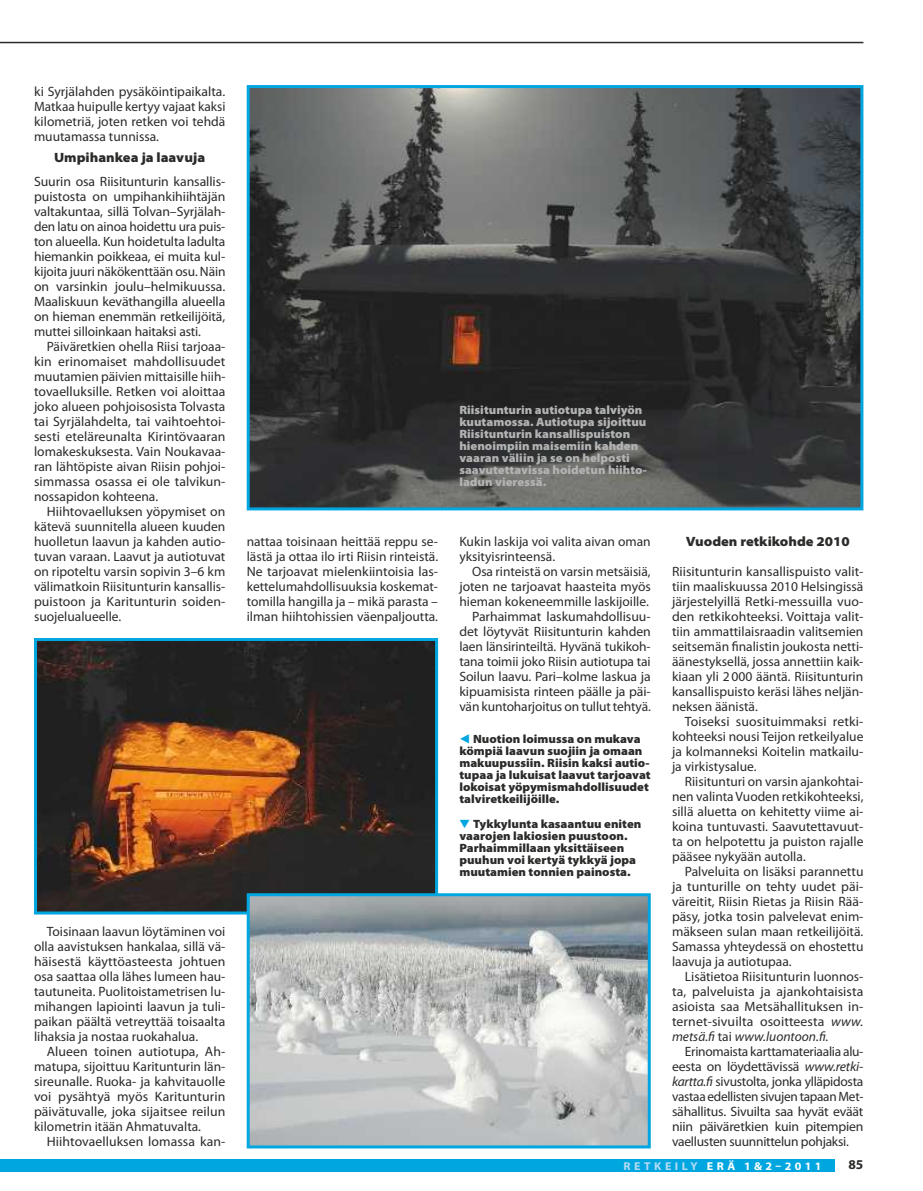
<style>
.page{position:relative;width:923px;height:1191px;background:#fff}
.page>*{position:absolute;margin:0;border:0;box-sizing:border-box;transform-origin:0 0}
.t1{font:13.5px/15px "Myriad Pro";color:#2b2b2a;text-align:justify}
.t2{font:900 semi-expanded 13.5px "Myriad Pro";color:#2b2b2a}
.t3{font:700 13.5px "Myriad Pro";color:#2b2b2a}
.t4{font:900 12px/12px "Myriad Pro";color:#2b2b2a;scale:1.05 1}
.t5{font:900 12px/12px "Myriad Pro";color:#b2b3b3;scale:1.05 1}
.t6{font:700 11.4px "Myriad Pro";letter-spacing:.29em;color:#fefefe;scale:1.05 1}
.s1{font-style:italic}
.s2{color:#00a6e0}
.s3{color:#b7dbf4}
</style>
<div class="page">
<hr style="left:0;top:42px;width:863px;height:1px;background:#2b2b2a">
<div style="left:0;top:1159px;width:834px;height:12px;background:#00a6e0"></div>
<img style="left:38px;top:642px;width:396px;height:268px">
<div style="left:34px;top:638px;width:404px;height:276px;border:3px solid #00a6e0"></div>
<img style="left:251px;top:897px;width:396px;height:247px">
<div style="left:247px;top:893px;width:404px;height:255px;border:3px solid #00a6e0"></div>
<img style="left:251px;top:89px;width:608px;height:417px">
<div style="left:247px;top:85px;width:616px;height:425px;border:3px solid #00a6e0"></div>
<p class="t1" style="left:34px;top:84px;width:193px">ki Syrjälahden pysäköintipaikalta.<br>Matkaa huipulle kertyy vajaat kaksi kilometriä, joten retken voi tehdä muutamassa tunnissa.</p>
<p class="t2" style="left:54px;top:150px;width:153px">Umpihankea ja laavuja</p>
<p class="t1" style="left:34px;top:174px;width:193px">Suurin osa Riisitunturin kansallis&shy;puistosta on umpihankihiihtäjän valtakuntaa, sillä Tolvan–Syrjälah&shy;den latu on ainoa hoidettu ura puis&shy;ton alueella. Kun hoidetulta ladulta hiemankin poikkeaa, ei muita kul&shy;kijoita juuri näkökenttään osu. Näin on varsinkin joulu–helmikuussa.<br>Maaliskuun keväthangilla alueella on hieman enemmän retkeilijöitä, muttei silloinkaan haitaksi asti.</p>
<p class="t1" style="left:34px;top:339px;width:193px;text-indent:13px">Päiväretkien ohella Riisi tarjoaa&shy;kin erinomaiset mahdollisuudet muutamien päivien mittaisille hiih&shy;tovaelluksille. Retken voi aloittaa joko alueen pohjoisosista Tolvasta tai Syrjälahdelta, tai vaihtoehtoi&shy;sesti eteläreunalta Kirintövaaran lomakeskuksesta. Vain Noukavaa&shy;ran lähtöpiste aivan Riisin pohjoi&shy;simmassa osassa ei ole talvikun&shy;nossapidon kohteena.</p>
<p class="t1" style="left:34px;top:504px;width:193px;text-indent:13px">Hiihtovaelluksen yöpymiset on kätevä suunnitella alueen kuuden huolletun laavun ja kahden autio&shy;tuvan varaan. Laavut ja autiotuvat on ripoteltu varsin sopivin 3–6 km välimatkoin Riisitunturin kansallis&shy;puistoon ja Karitunturin soiden&shy;suojelualueelle.</p>
<p class="t1" style="left:34px;top:924px;width:193px;text-indent:13px">Toisinaan laavun löytäminen voi olla aavistuksen hankalaa, sillä vä&shy;häisestä käyttöasteesta johtuen osa saattaa olla lähes lumeen hau&shy;tautuneita. Puolitoistametrisen lu&shy;mihangen lapiointi laavun ja tuli&shy;paikan päältä vetreyttää toisaalta lihaksia ja nostaa ruokahalua.</p>
<p class="t1" style="left:34px;top:1044px;width:193px;text-indent:13px">Alueen toinen autiotupa, Ah&shy;matupa, sijoittuu Karitunturin län&shy;sireunalle. Ruoka- ja kahvitauolle voi pysähtyä myös Karitunturin päivätuvalle, joka sijaitsee reilun kilometrin itään Ahmatuvalta.</p>
<p class="t1" style="left:47px;top:1134px;width:180px">Hiihtovaelluksen lomassa kan-</p>
<p class="t5" style="left:459px;top:404px;width:180px">Riisitunturin autiotupa talviyön kuutamossa. Autiotupa sijoittuu<br>Riisitunturin kansallispuiston hienoimpiin maisemiin kahden vaaran väliin ja se on helposti saavutettavissa hoidetun hiihto&shy;ladun vieressä.</p>
<p class="t1" style="left:247px;top:534px;width:193px">nattaa toisinaan heittää reppu se&shy;lästä ja ottaa ilo irti Riisin rinteistä.<br>Ne tarjoavat mielenkiintoisia las&shy;kettelumahdollisuuksia koskemat&shy;tomilla hangilla ja – mikä parasta – ilman hiihtohissien väenpaljoutta.</p>
<p class="t2" style="left:685px;top:534px;width:165px">Vuoden retkikohde 2010</p>
<p class="t1" style="left:459px;top:534px;width:193px">Kukin laskija voi valita aivan oman yksityisrinteensä.</p>
<p class="t1" style="left:459px;top:564px;width:193px;text-align:right">Osa rinteistä on varsin metsäisiä, joten ne tarjoavat haasteita myös hieman kokeneemmille laskijoille.<br>Parhaimmat laskumahdollisuu&shy;det löytyvät Riisitunturin kahden laen länsirinteiltä. Hyvänä tukikoh&shy;tana toimii joko Riisin autiotupa tai Soilun laavu. Pari–kolme laskua ja kipuamisista rinteen päälle ja päi&shy;vän kuntoharjoitus on tullut tehtyä.</p>
<p class="t1" style="left:672px;top:564px;width:193px">Riisitunturin kansallispuisto valit&shy;tiin maaliskuussa 2010 Helsingissä järjestelyillä Retki-messuilla vuo&shy;den retkikohteeksi. Voittaja valit&shy;tiin ammattilaisraadin valitsemien seitsemän finalistin joukosta netti&shy;äänestyksellä, jossa annettiin kaik&shy;kiaan yli 2 000 ääntä. Riisitunturin kansallispuisto keräsi lähes neljän&shy;neksen äänistä.</p>
<p class="t1" style="left:672px;top:714px;width:193px;text-indent:13px">Toiseksi suosituimmaksi retki&shy;kohteeksi nousi Teijon retkeilyalue ja kolmanneksi Koitelin matkailu&shy;ja virkistysalue.</p>
<p class="t1" style="left:672px;top:774px;width:193px;text-indent:13px">Riisitunturi on varsin ajankohtai&shy;nen valinta Vuoden retkikohteeksi, sillä aluetta on kehitetty viime ai&shy;koina tuntuvasti. Saavutettavuut&shy;ta on helpotettu ja puiston rajalle pääsee nykyään autolla.</p>
<p class="t1" style="left:672px;top:864px;width:193px;text-indent:13px">Palveluita on lisäksi parannettu ja tunturille on tehty uudet päi&shy;väreitit, Riisin Rietas ja Riisin Rää&shy;päsy, jotka tosin palvelevat enim&shy;mäkseen sulan maan retkeilijöitä.<br>Samassa yhteydessä on ehostettu laavuja ja autiotupaa.</p>
<p class="t1" style="left:672px;top:969px;width:193px;text-indent:13px">Lisätietoa Riisitunturin luonnos&shy;ta, palveluista ja ajankohtaisista asioista saa Metsähallituksen in&shy;ternet-sivuilta osoitteesta <span class="s1">www. metsä.fi</span> tai <span class="s1">www.luontoon.fi.</span></p>
<p class="t1" style="left:672px;top:1044px;width:193px;text-indent:13px">Erinomaista karttamateriaalia alu&shy;eesta on löydettävissä <span class="s1">www.retki&shy;kartta.fi</span> sivustolta, jonka ylläpidosta vastaa edellisten sivujen tapaan Met&shy;sähallitus. Sivuilta saa hyvät eväät niin päiväretkien kuin pitempien vaellusten suunnittelun pohjaksi.</p>
<p class="t4" style="left:459px;top:733px;width:184px;text-indent:14px">Nuotion loimussa on mukava kömpiä laavun suojiin ja omaan makuupussiin. Riisin kaksi autio&shy;tupaa ja lukuisat laavut tarjoavat lokoisat yöpymismahdollisuudet talviretkeilijöille.</p>
<p class="t4" style="left:459px;top:818px;width:175px"><span class="s2">★</span> Tykkylunta kasaantuu eniten vaarojen lakiosien puustoon.<br>Parhaimmillaan yksittäiseen puuhun voi kertyä tykkyä jopa muutamien tonnien painosta.</p>
<p class="t6" style="left:623px;top:1158px;width:190px"><span class="s3">RETKEILY</span> ERÄ 1&amp;2–2011</p>
<p class="t3" style="left:848px;top:1155px;width:16px">85</p>
</div>
